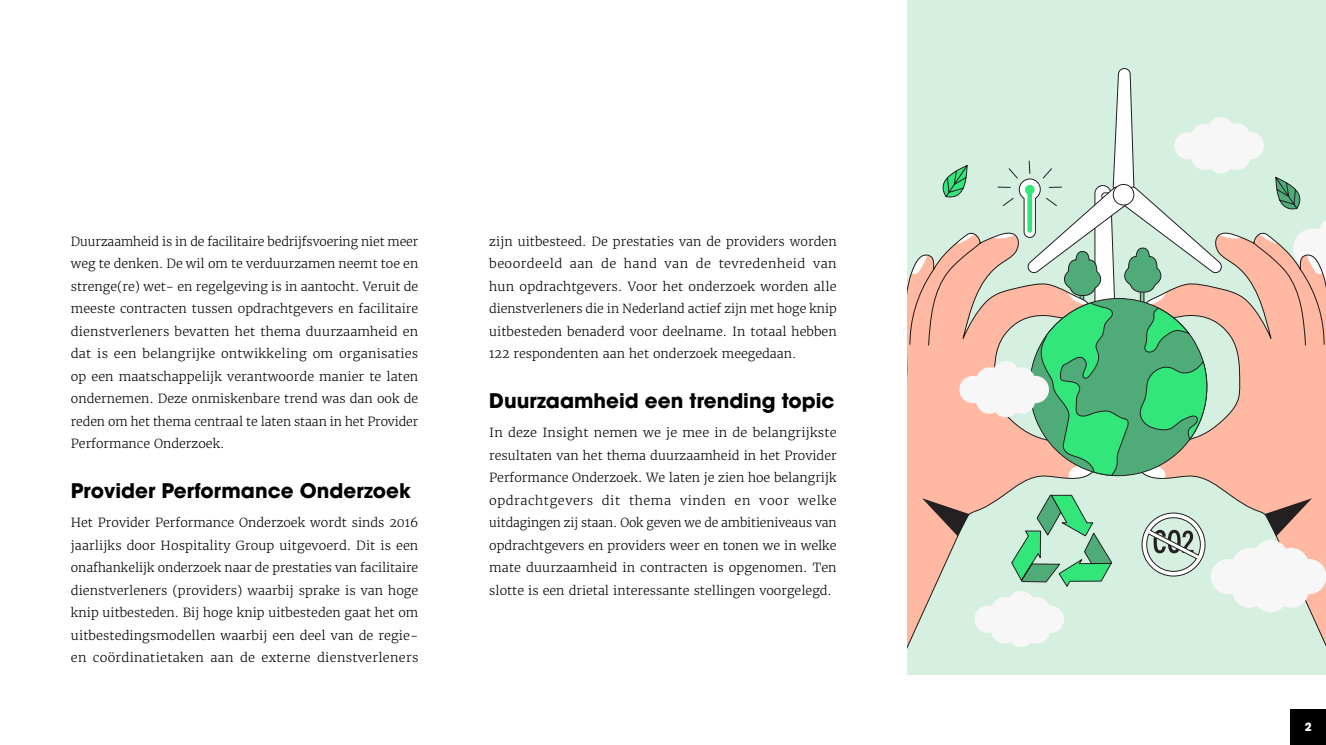
<style>
.page{position:relative;width:1326px;height:745px;background:#fff}
.page>*{position:absolute;margin:0;border:0;box-sizing:border-box;transform-origin:0 0}
.Kop_2{font:700 20px "ITC Avant Garde Pro";color:#000}
.Basis_tekst{font:300 12.5px/22.5px "Merriweather";color:#000;text-align:justify}
.t1{font:700 11.25px "ITC Avant Garde Pro";color:#fff}
</style>
<div class="page">
<div style="left:907px;top:0;width:418px;height:673px;background:#d5f0e0"></div>
<svg style="left:907px;top:68px;width:418px;height:578px"></svg>
<div style="left:1290px;top:709px;width:35px;height:35px;background:#000"></div>
<p class="Basis_tekst" style="left:71px;top:230px;width:349px">Duurzaamheid is in de facilitaire bedrijfsvoering niet meer weg te denken. De wil om te verduurzamen neemt toe en strenge(re) wet- en regelgeving is in aantocht. Veruit de meeste contracten tussen opdrachtgevers en facilitaire dienstverleners bevatten het thema duurzaamheid en dat is een belangrijke ontwikkeling om organisaties op een maatschappelijk verantwoorde manier te laten ondernemen. Deze onmiskenbare trend was dan ook de reden om het thema centraal te laten staan in het Provider Performance Onderzoek.</p>
<p class="Kop_2" style="left:71px;top:477px;width:341px">Provider Performance Onderzoek</p>
<p class="Basis_tekst" style="left:71px;top:511px;width:349px">Het Provider Performance Onderzoek wordt sinds 2016 jaarlijks door Hospitality Group uitgevoerd. Dit is een onafhankelijk onderzoek naar de prestaties van facilitaire dienstverleners (providers) waarbij sprake is van hoge knip uitbesteden. Bij hoge knip uitbesteden gaat het om uitbestedingsmodellen waarbij een deel van de regie&shy;en coördinatietaken aan de externe dienstverleners</p>
<p class="Basis_tekst" style="left:489px;top:230px;width:349px">zijn uitbesteed. De prestaties van de providers worden beoordeeld aan de hand van de tevredenheid van hun opdrachtgevers. Voor het onderzoek worden alle dienstverleners die in Nederland actief zijn met hoge knip uitbesteden benaderd voor deelname. In totaal hebben 122 respondenten aan het onderzoek meegedaan.</p>
<p class="Kop_2" style="left:489px;top:387px;width:347px">Duurzaamheid een trending topic</p>
<p class="Basis_tekst" style="left:489px;top:421px;width:349px">In deze Insight nemen we je mee in de belangrijkste resultaten van het thema duurzaamheid in het Provider Performance Onderzoek. We laten je zien hoe belangrijk opdrachtgevers dit thema vinden en voor welke uitdagingen zij staan. Ook geven we de ambitieniveaus van opdrachtgevers en providers weer en tonen we in welke mate duurzaamheid in contracten is opgenomen. Ten slotte is een drietal interessante stellingen voorgelegd.</p>
<p class="t1" style="left:1304px;top:719px;width:8px">2</p>
</div>
